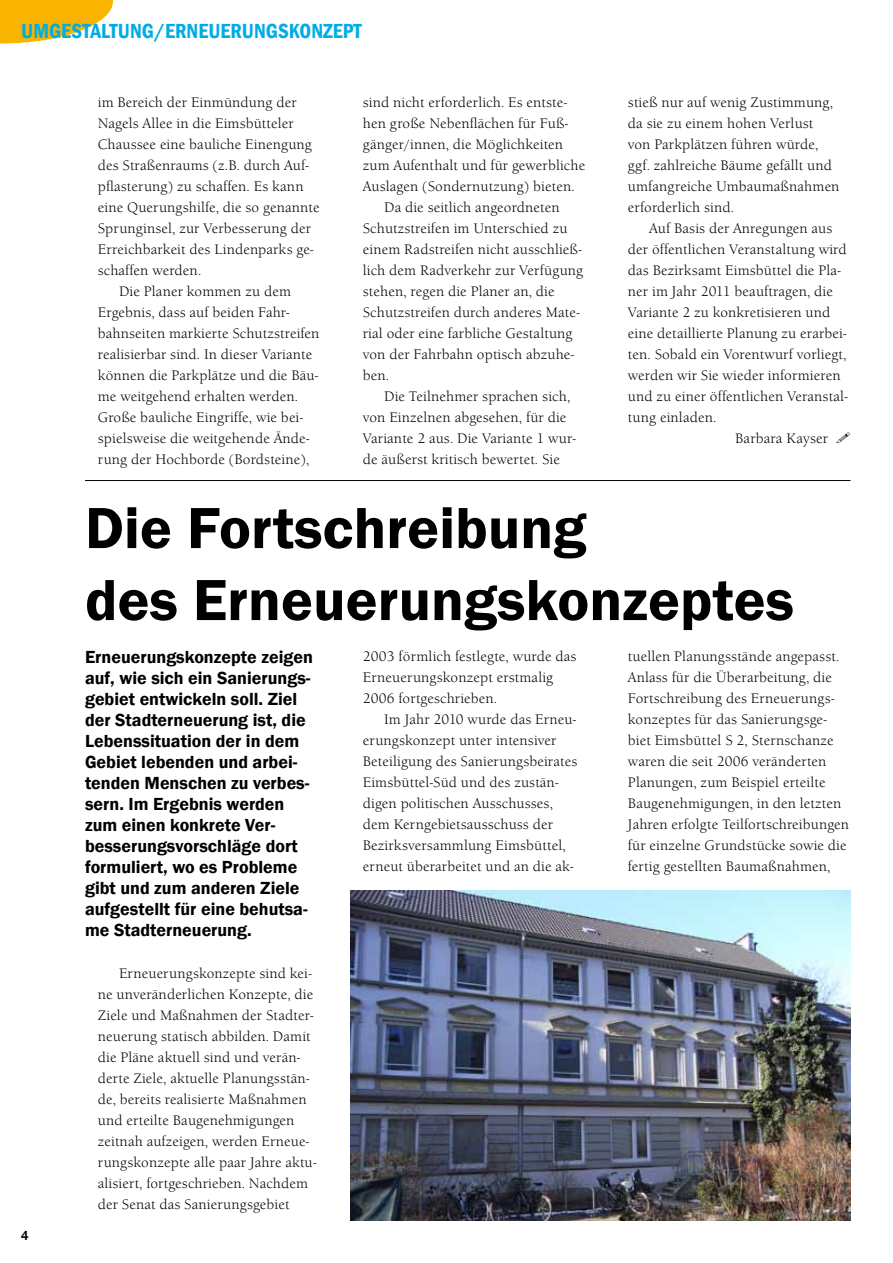
<style>
.page{position:relative;width:893px;height:1263px;background:#fff}
.page>*{position:absolute;margin:0;border:0;box-sizing:border-box;transform-origin:0 0}
.t1{font:600 60px/72px "Franklin Gothic";color:#000}
.t2{font:600 condensed 21px "Franklin Gothic";color:#00ace5}
.t3{font:600 18px/21px "Franklin Gothic";color:#000}
.t4{font:14.25px/21px "Berkeley Old Style EF";letter-spacing:.01em;color:#000}
.t5{font:500 13.5px "Franklin Gothic";color:#000}
</style>
<div class="page">
<svg style="left:0;top:0;width:113px;height:44px"></svg>
<hr style="left:85px;top:480px;width:765px;height:1px;background:#000">
<img style="left:350px;top:891px;width:500px;height:329px">
<h2 class="t2" style="left:21px;top:17px;width:342px">UMGESTALTUNG/ERNEUERUNGSKONZEPT</h2>
<p class="t4" style="left:98px;top:91px;width:200px">im Bereich der Einmündung der</p>
<p class="t4" style="left:98px;top:112px;width:198px">Nagels Allee in die Eimsbütteler</p>
<p class="t4" style="left:98px;top:133px;width:216px">Chaussee eine bauliche Einengung</p>
<p class="t4" style="left:98px;top:154px;width:213px">des Straßenraums (z.B. durch Auf-</p>
<p class="t4" style="left:98px;top:175px;width:207px">pflasterung) zu schaffen. Es kann</p>
<p class="t4" style="left:98px;top:196px;width:223px">eine Querungshilfe, die so genannte</p>
<p class="t4" style="left:98px;top:217px;width:215px">Sprunginsel, zur Verbesserung der</p>
<p class="t4" style="left:98px;top:238px;width:217px">Erreichbarkeit des Lindenparks ge-</p>
<p class="t4" style="left:98px;top:259px;width:105px">schaffen werden.</p>
<p class="t4" style="left:119px;top:281px;width:173px">Die Planer kommen zu dem</p>
<p class="t4" style="left:98px;top:302px;width:193px">Ergebnis, dass auf beiden Fahr-</p>
<p class="t4" style="left:98px;top:323px;width:223px">bahnseiten markierte Schutzstreifen</p>
<p class="t4" style="left:98px;top:344px;width:216px">realisierbar sind. In dieser Variante</p>
<p class="t4" style="left:98px;top:365px;width:222px">können die Parkplätze und die Bäu-</p>
<p class="t4" style="left:98px;top:386px;width:202px">me weitgehend erhalten werden.</p>
<p class="t4" style="left:98px;top:407px;width:207px">Große bauliche Eingriffe, wie bei-</p>
<p class="t4" style="left:98px;top:428px;width:213px">spielsweise die weitgehende Ände-</p>
<p class="t4" style="left:98px;top:449px;width:213px">rung der Hochborde (Bordsteine),</p>
<p class="t4" style="left:363px;top:92px;width:206px">sind nicht erforderlich. Es entste-</p>
<p class="t4" style="left:363px;top:113px;width:207px">hen große Nebenflächen für Fuß-</p>
<p class="t4" style="left:363px;top:134px;width:202px">gänger/innen, die Möglichkeiten</p>
<p class="t4" style="left:363px;top:155px;width:224px">zum Aufenthalt und für gewerbliche</p>
<p class="t4" style="left:363px;top:176px;width:213px">Auslagen (Sondernutzung) bieten.</p>
<p class="t4" style="left:384px;top:197px;width:177px">Da die seitlich angeordneten</p>
<p class="t4" style="left:363px;top:218px;width:206px">Schutzstreifen im Unterschied zu</p>
<p class="t4" style="left:363px;top:239px;width:220px">einem Radstreifen nicht ausschließ-</p>
<p class="t4" style="left:363px;top:260px;width:222px">lich dem Radverkehr zur Verfügung</p>
<p class="t4" style="left:363px;top:281px;width:193px">stehen, regen die Planer an, die</p>
<p class="t4" style="left:363px;top:302px;width:218px">Schutzstreifen durch anderes Mate-</p>
<p class="t4" style="left:363px;top:323px;width:211px">rial oder eine farbliche Gestaltung</p>
<p class="t4" style="left:363px;top:344px;width:213px">von der Fahrbahn optisch abzuhe-</p>
<p class="t4" style="left:363px;top:365px;width:28px">ben.</p>
<p class="t4" style="left:384px;top:386px;width:188px">Die Teilnehmer sprachen sich,</p>
<p class="t4" style="left:363px;top:407px;width:205px">von Einzelnen abgesehen, für die</p>
<p class="t4" style="left:363px;top:428px;width:214px">Variante 2 aus. Die Variante 1 wur-</p>
<p class="t4" style="left:363px;top:449px;width:199px">de äußerst kritisch bewertet. Sie</p>
<p class="t4" style="left:628px;top:92px;width:213px">stieß nur auf wenig Zustimmung, da sie zu einem hohen Verlust von Parkplätzen führen würde, ggf. zahlreiche Bäume gefällt und umfangreiche Umbaumaßnahmen erforderlich sind.</p>
<p class="t4" style="left:649px;top:218px;width:185px">Auf Basis der Anregungen aus</p>
<p class="t4" style="left:628px;top:239px;width:220px">der öffentlichen Veranstaltung wird</p>
<p class="t4" style="left:628px;top:260px;width:214px">das Bezirksamt Eimsbüttel die Pla-</p>
<p class="t4" style="left:628px;top:281px;width:206px">ner im Jahr 2011 beauftragen, die</p>
<p class="t4" style="left:628px;top:302px;width:204px">Variante 2 zu konkretisieren und</p>
<p class="t4" style="left:628px;top:323px;width:220px">eine detaillierte Planung zu erarbei-</p>
<p class="t4" style="left:628px;top:344px;width:220px">ten. Sobald ein Vorentwurf vorliegt,</p>
<p class="t4" style="left:628px;top:365px;width:214px">werden wir Sie wieder informieren</p>
<p class="t4" style="left:628px;top:386px;width:222px">und zu einer öffentlichen Veranstal-</p>
<p class="t4" style="left:628px;top:407px;width:90px">tung einladen.</p>
<p class="t4" style="left:735px;top:428px;width:94px">Barbara Kayser</p>
<h1 class="t1" style="left:85px;top:493px;width:710px">Die Fortschreibung<br>des Erneuerungskonzeptes</h1>
<p class="t5" style="left:21px;top:1227px;width:9px">4</p>
<p class="t3" style="left:85px;top:647px;width:229px">Erneuerungskonzepte zeigen auf, wie sich ein Sanierungs&shy;gebiet entwickeln soll. Ziel der Stadterneuerung ist, die<br>Lebenssituation der in dem<br>Gebiet lebenden und arbei&shy;tenden Menschen zu verbes&shy;sern. Im Ergebnis werden zum einen konkrete Ver&shy;besserungsvorschläge dort formuliert, wo es Probleme gibt und zum anderen Ziele aufgestellt für eine behutsa&shy;me Stadterneuerung.</p>
<p class="t4" style="left:98px;top:963px;width:220px;text-indent:21px">Erneuerungskonzepte sind kei&shy;ne unveränderlichen Konzepte, die Ziele und Maßnahmen der Stadter&shy;neuerung statisch abbilden. Damit die Pläne aktuell sind und verän&shy;derte Ziele, aktuelle Planungsstän&shy;de, bereits realisierte Maßnahmen und erteilte Baugenehmigungen zeitnah aufzeigen, werden Erneue&shy;rungskonzepte alle paar Jahre aktu&shy;alisiert, fortgeschrieben. Nachdem der Senat das Sanierungsgebiet</p>
<p class="t4" style="left:363px;top:646px;width:215px">2003 förmlich festlegte, wurde das<br>Erneuerungskonzept erstmalig<br>2006 fortgeschrieben.</p>
<p class="t4" style="left:363px;top:709px;width:216px;text-indent:21px">Im Jahr 2010 wurde das Erneu&shy;erungskonzept unter intensiver<br>Beteiligung des Sanierungsbeirates<br>Eimsbüttel-Süd und des zustän&shy;digen politischen Ausschusses, dem Kerngebietsausschuss der<br>Bezirksversammlung Eimsbüttel, erneut überarbeitet und an die ak-</p>
<p class="t4" style="left:628px;top:646px;width:223px">tuellen Planungsstände angepasst.<br>Anlass für die Überarbeitung, die Fortschreibung des Erneuerungs&shy;konzeptes für das Sanierungsge&shy;biet Eimsbüttel S 2, Sternschanze waren die seit 2006 veränderten Planungen, zum Beispiel erteilte Baugenehmigungen, in den letzten Jahren erfolgte Teilfortschreibungen für einzelne Grundstücke sowie die fertig gestellten Baumaßnahmen,</p>
</div>
